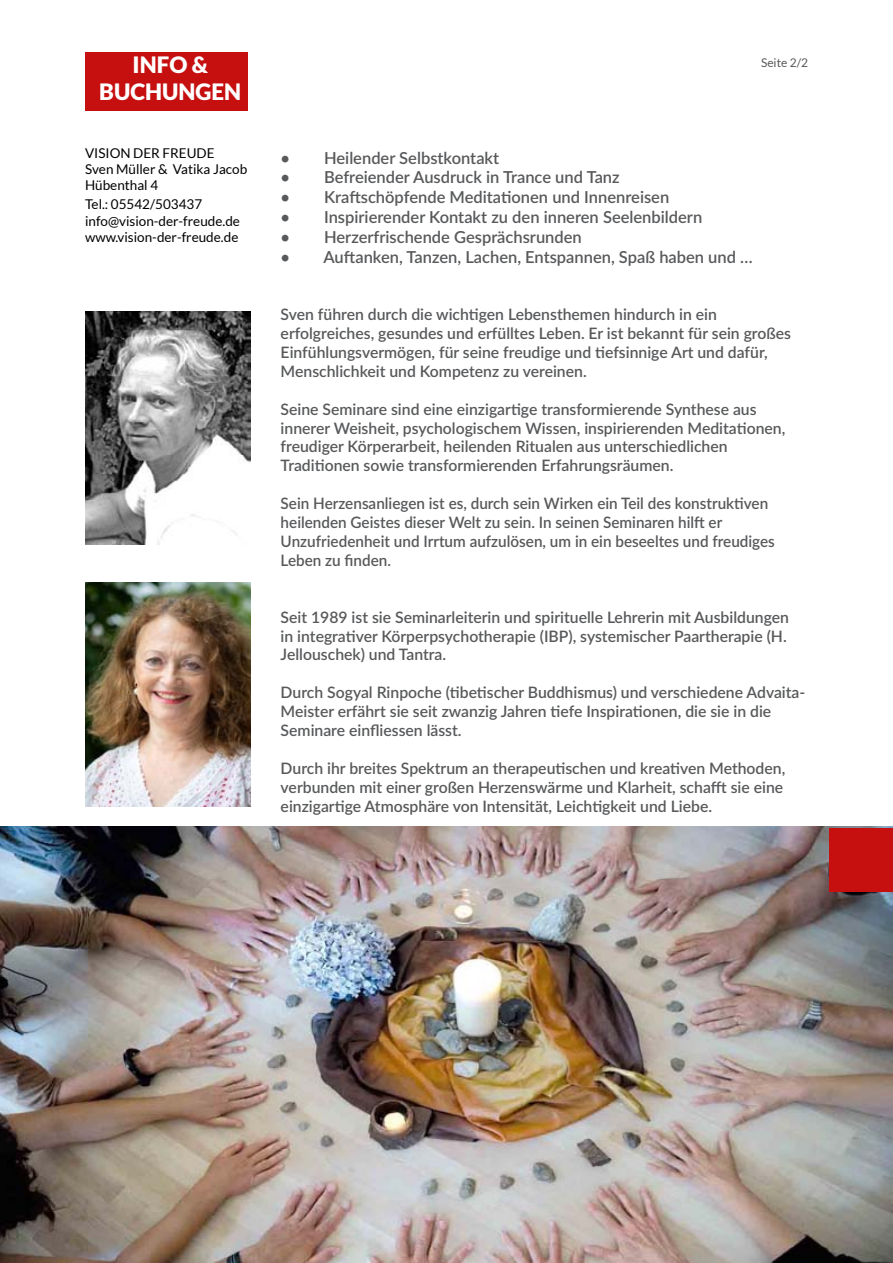
<style>
.page{position:relative;width:893px;height:1263px;background:#fff}
.page>*{position:absolute;margin:0;border:0;box-sizing:border-box;transform-origin:0 0}
.t1{font:900 22.5px/27px "Lato";color:#fff;text-align:center}
.t2{font:600 16.5px "Lato";color:#58595b}
.t3{font:600 15.75px/18.9px "Lato";color:#58595b}
.t4{font:13.5px/16.2px "Lato";color:#000}
.t5{font:12px "Lato";color:#58595b}
</style>
<div class="page">
<img style="left:0;top:827px;width:893px;height:436px">
<div style="left:829px;top:828px;width:64px;height:63px;background:#c61010"></div>
<img style="left:85px;top:311px;width:166px;height:233px">
<div style="left:85px;top:53px;width:163px;height:58px;background:#c61010"></div>
<img style="left:85px;top:583px;width:166px;height:223px">
<h1 class="t1" style="left:99px;top:51px;width:143px">INFO &amp;<br>BUCHUNGEN</h1>
<p class="t4" style="left:85px;top:145px;width:164px">Vision der Freude<br>Sven Müller &amp; Vatika Jacob<br>Hübenthal 4</p>
<p class="t4" style="left:85px;top:196px;width:156px">Tel.: 05542/503437 info@vision-der-freude.de www.vision-der-freude.de</p>
<p class="t5" style="left:761px;top:56px;width:49px">Seite 2/2</p>
<p class="t2" style="left:281px;top:146px;width:220px">• Heilender Selbstkontakt</p>
<p class="t2" style="left:281px;top:165px;width:341px">• Befreiender Ausdruck in Trance und Tanz</p>
<p class="t2" style="left:281px;top:185px;width:390px">• Kraftschöpfende Meditationen und Innenreisen</p>
<p class="t2" style="left:281px;top:205px;width:423px">• Inspirierender Kontakt zu den inneren Seelenbildern</p>
<p class="t2" style="left:281px;top:225px;width:303px">• Herzerfrischende Gesprächsrunden</p>
<p class="t2" style="left:281px;top:245px;width:474px">• Auftanken, Tanzen, Lachen, Entspannen, Spaß haben und …</p>
<p class="t3" style="left:281px;top:304px;width:512px">Sven führen durch die wichtigen Lebensthemen hindurch in ein erfolgreiches, gesundes und erfülltes Leben. Er ist bekannt für sein großes Einfühlungsvermögen, für seine freudige und tiefsinnige Art und dafür, Menschlichkeit und Kompetenz zu vereinen.</p>
<p class="t3" style="left:281px;top:399px;width:506px">Seine Seminare sind eine einzigartige transformierende Synthese aus innerer Weisheit, psychologischem Wissen, inspirierenden Meditationen, freudiger Körperarbeit, heilenden Ritualen aus unterschiedlichen Traditionen sowie transformierenden Erfahrungsräumen.</p>
<p class="t3" style="left:281px;top:493px;width:496px">Sein Herzensanliegen ist es, durch sein Wirken ein Teil des konstruktiven heilenden Geistes dieser Welt zu sein. In seinen Seminaren hilft er Unzufriedenheit und Irrtum aufzulösen, um in ein beseeltes und freudiges Leben zu finden.</p>
<p class="t3" style="left:281px;top:607px;width:510px">Seit 1989 ist sie Seminarleiterin und spirituelle Lehrerin mit Ausbildungen in integrativer Körperpsychotherapie (IBP), systemischer Paartherapie (H.<br>Jellouschek) und Tantra.</p>
<p class="t3" style="left:281px;top:682px;width:526px">Durch Sogyal Rinpoche (tibetischer Buddhismus) und verschiedene Advaita-<br>Meister erfährt sie seit zwanzig Jahren tiefe Inspirationen, die sie in die<br>Seminare einfliessen lässt.</p>
<p class="t3" style="left:281px;top:758px;width:506px">Durch ihr breites Spektrum an therapeutischen und kreativen Methoden, verbunden mit einer großen Herzenswärme und Klarheit, schafft sie eine einzigartige Atmosphäre von Intensität, Leichtigkeit und Liebe.</p>
</div>
